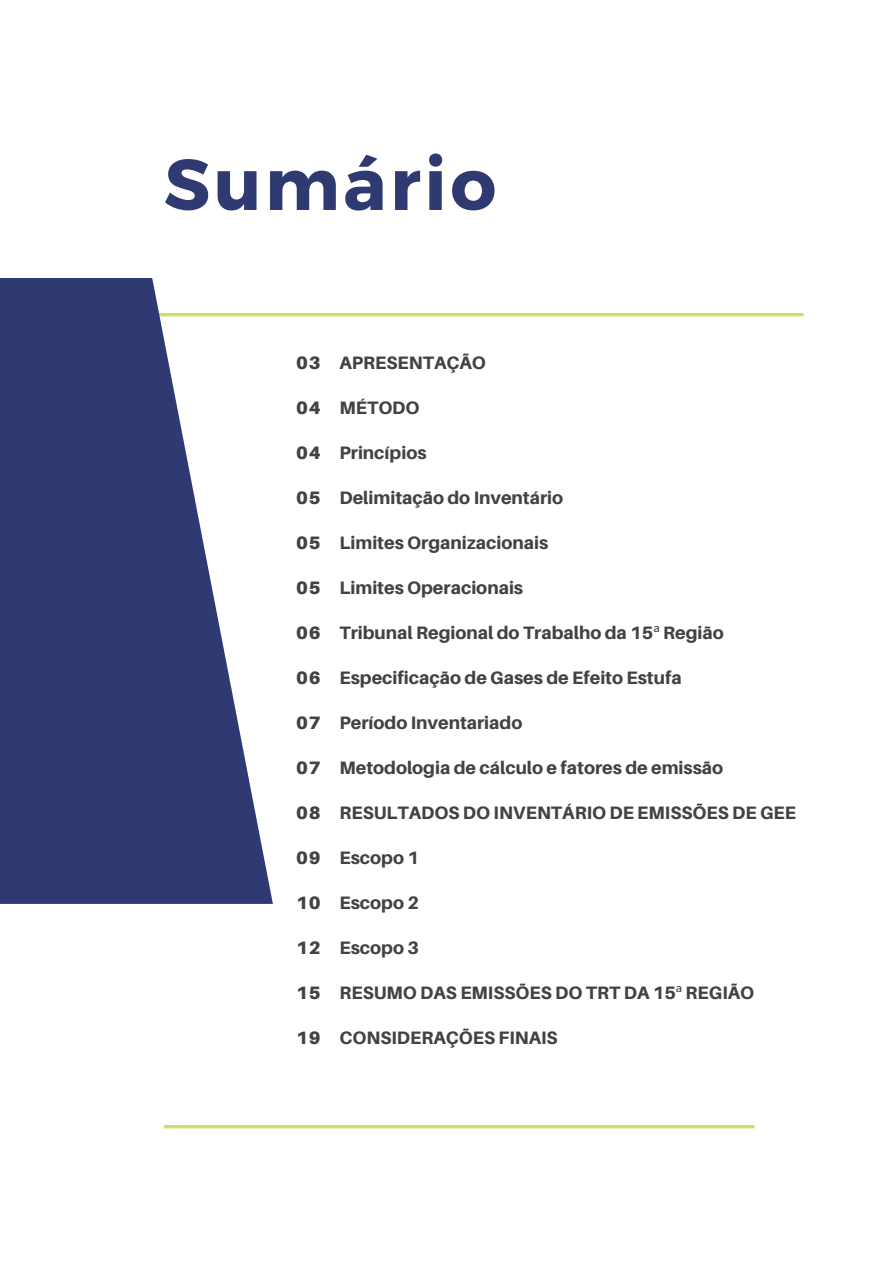
<style>
.page{position:relative;width:893px;height:1264px;background:#fff}
.page>*{position:absolute;margin:0;border:0;box-sizing:border-box;transform-origin:0 0}
.t1{font:700 72px "Montserrat";letter-spacing:.05em;color:#2e3a71}
.t2{font:800 18px "Aileron";color:#44423e}
.t3{font:900 18px "Aileron";letter-spacing:.055em;color:#44423e}
.s1{font-family:"Noto Sans";font-weight:400}
</style>
<div class="page">
<hr style="left:89px;top:313px;width:714px;height:3px;background:#c9e265">
<svg style="left:0;top:278px;width:273px;height:625px;fill:#2e3a71"></svg>
<hr style="left:164px;top:1125px;width:590px;height:3px;background:#c9e265">
<p class="t1" style="left:164px;top:137px;width:334px">Sumário</p>
<p class="t3" style="left:296px;top:351px;width:26px">03</p>
<p class="t3" style="left:296px;top:396px;width:26px">04</p>
<p class="t3" style="left:296px;top:441px;width:26px">04</p>
<p class="t3" style="left:296px;top:486px;width:26px">05</p>
<p class="t3" style="left:296px;top:531px;width:26px">05</p>
<p class="t3" style="left:296px;top:576px;width:26px">05</p>
<p class="t3" style="left:296px;top:621px;width:26px">06</p>
<p class="t3" style="left:296px;top:666px;width:26px">06</p>
<p class="t3" style="left:296px;top:711px;width:26px">07</p>
<p class="t3" style="left:296px;top:756px;width:26px">07</p>
<p class="t3" style="left:296px;top:801px;width:26px">08</p>
<p class="t3" style="left:296px;top:846px;width:26px">09</p>
<p class="t3" style="left:296px;top:891px;width:26px">10</p>
<p class="t3" style="left:296px;top:936px;width:26px">12</p>
<p class="t3" style="left:296px;top:981px;width:26px">15</p>
<p class="t3" style="left:296px;top:1026px;width:26px">19</p>
<p class="t2" style="left:339px;top:351px;width:148px">APRESENTAÇÃO</p>
<p class="t2" style="left:339px;top:396px;width:82px">MÉTODO</p>
<p class="t2" style="left:339px;top:441px;width:89px">Princípios</p>
<p class="t2" style="left:339px;top:486px;width:225px">Delimitação do Inventário</p>
<p class="t2" style="left:339px;top:531px;width:210px">Limites Organizacionais</p>
<p class="t2" style="left:339px;top:576px;width:185px">Limites Operacionais</p>
<p class="t2" style="left:339px;top:621px;width:386px">Tribunal Regional do Trabalho da 15<span class="s1">ª</span> Região</p>
<p class="t2" style="left:339px;top:666px;width:344px">Especificação de Gases de Efeito Estufa</p>
<p class="t2" style="left:339px;top:711px;width:184px">Período Inventariado</p>
<p class="t2" style="left:339px;top:756px;width:385px">Metodologia de cálculo e fatores de emissão</p>
<p class="t2" style="left:339px;top:801px;width:458px">RESULTADOS DO INVENTÁRIO DE EMISSÕES DE GEE</p>
<p class="t2" style="left:339px;top:846px;width:81px">Escopo 1</p>
<p class="t2" style="left:339px;top:891px;width:81px">Escopo 2</p>
<p class="t2" style="left:339px;top:936px;width:81px">Escopo 3</p>
<p class="t2" style="left:339px;top:981px;width:416px">RESUMO DAS EMISSÕES DO TRT DA 15<span class="s1">ª</span> REGIÃO</p>
<p class="t2" style="left:339px;top:1026px;width:220px">CONSIDERAÇÕES FINAIS</p>
</div>
